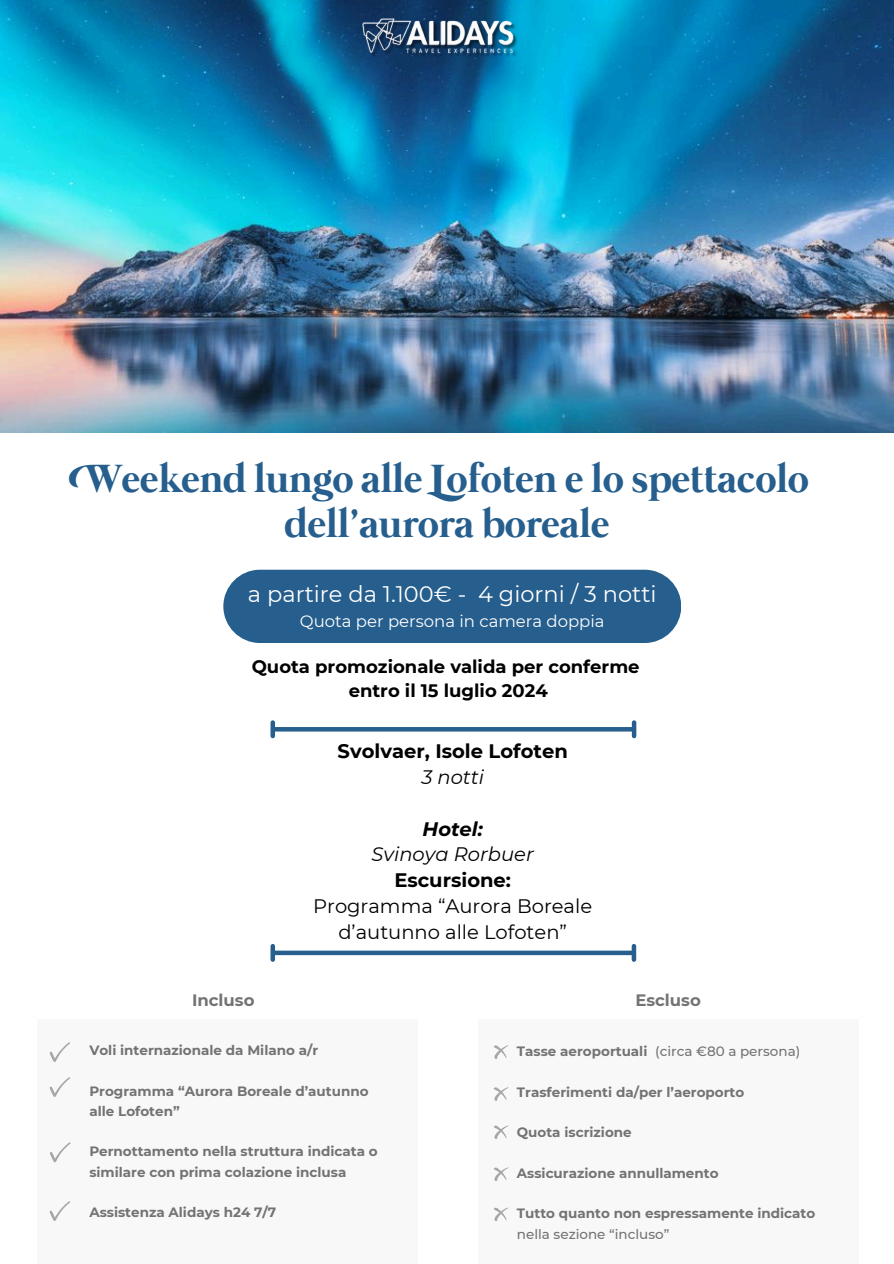
<style>
.page{position:relative;width:894px;height:1264px;background:#fff}
.page>*{position:absolute;margin:0;border:0;box-sizing:border-box;transform-origin:0 0}
.t1{font:700 40.5px/45px "Mermaid Swash Caps";color:#265e8d;text-align:center}
.t2{font:22.5px "Montserrat";color:#fff}
.t3{font:19.5px/26px "Montserrat";color:#000;text-align:center}
.t4{font:700 19.5px/25.8px "Montserrat";color:#000;text-align:center}
.t5{font:700 18px/24.8px "Montserrat";color:#000;text-align:center}
.t6{font:16.5px "Montserrat";color:#fff}
.t7{font:700 16.5px "Montserrat";color:#737373}
.t8{font:700 13.5px/20.2px "Montserrat";color:#737373}
.t9{font:500 13.5px "Montserrat";color:#737373}
.s1{font-weight:400;font-style:italic}
.s2{font-weight:700;font-style:italic}
.s3{font-style:italic}
.s4{font-weight:700}
.s5{font-weight:500}
</style>
<div class="page">
<div style="left:223px;top:569px;width:458px;height:74px;background:#265e8d;border-radius:37px"></div>
<div style="left:37px;top:1018px;width:380px;height:245px;background:#f8f8f8"></div>
<svg style="left:50px;top:1042px;width:20px;height:20px"></svg>
<div style="left:478px;top:1018px;width:379px;height:245px;background:#f8f8f8"></div>
<svg style="left:494px;top:1045px;width:14px;height:13px"></svg>
<svg style="left:50px;top:1077px;width:20px;height:20px"></svg>
<svg style="left:50px;top:1142px;width:20px;height:20px"></svg>
<svg style="left:50px;top:1201px;width:20px;height:20px"></svg>
<hr style="left:274px;top:727px;width:358px;height:4px;background:#265e8d">
<div style="left:270px;top:722px;width:5px;height:14px;background:#265e8d"></div>
<div style="left:631px;top:722px;width:5px;height:14px;background:#265e8d"></div>
<div style="left:274px;top:950px;width:358px;height:5px;background:#265e8d"></div>
<div style="left:270px;top:946px;width:5px;height:13px;background:#265e8d"></div>
<div style="left:631px;top:946px;width:5px;height:13px;background:#265e8d"></div>
<svg style="left:494px;top:1087px;width:14px;height:13px"></svg>
<svg style="left:494px;top:1125px;width:14px;height:13px"></svg>
<svg style="left:494px;top:1167px;width:14px;height:13px"></svg>
<svg style="left:494px;top:1207px;width:14px;height:13px"></svg>
<img style="left:0;top:0;width:893px;height:432px">
<img style="left:351px;top:19px;width:178px;height:39px">
<p class="t1" style="left:85px;top:459px;width:724px">Weekend lungo alle Lofoten e lo spettacolo dell’aurora boreale</p>
<p class="t2" style="left:248px;top:579px;width:410px">a partire da 1.100€ - 4 giorni / 3 notti</p>
<p class="t6" style="left:300px;top:611px;width:306px">Quota per persona in camera doppia</p>
<p class="t5" style="left:252px;top:654px;width:389px">Quota promozionale valida per conferme entro il 15 luglio 2024</p>
<p class="t4" style="left:337px;top:738px;width:232px">Svolvaer, Isole Lofoten<br><span class="s1">3 notti</span></p>
<p class="t3" style="left:313px;top:815px;width:280px"><span class="s2">Hotel:<br></span><span class="s3">Svinoya Rorbuer<br></span><span class="s4">Escursione:<br></span>Programma “Aurora Boreale d’autunno alle Lofoten”</p>
<h1 class="t7" style="left:192px;top:989px;width:64px">Incluso</h1>
<h2 class="t7" style="left:635px;top:989px;width:67px">Escluso</h2>
<h3 class="t8" style="left:89px;top:1040px;width:230px">Voli internazionale da Milano a/r</h3>
<h4 class="t8" style="left:89px;top:1080px;width:280px">Programma “Aurora Boreale d’autunno alle Lofoten”</h4>
<h4 class="t8" style="left:89px;top:1141px;width:290px">Pernottamento nella struttura indicata o similare con prima colazione inclusa</h4>
<h5 class="t8" style="left:89px;top:1202px;width:188px">Assistenza Alidays h24 7/7</h5>
<h5 class="t9" style="left:516px;top:1043px;width:285px"><span class="s4">Tasse aeroportuali</span> (circa €80 a persona)</h5>
<p class="t8" style="left:516px;top:1081px;width:229px">Trasferimenti da/per l’aeroporto</p>
<p class="t8" style="left:516px;top:1122px;width:116px">Quota iscrizione</p>
<p class="t8" style="left:516px;top:1162px;width:203px">Assicurazione annullamento</p>
<p class="t8" style="left:516px;top:1203px;width:300px">Tutto quanto non espressamente indicato <span class="s5">nella sezione “incluso”</span></p>
</div>
